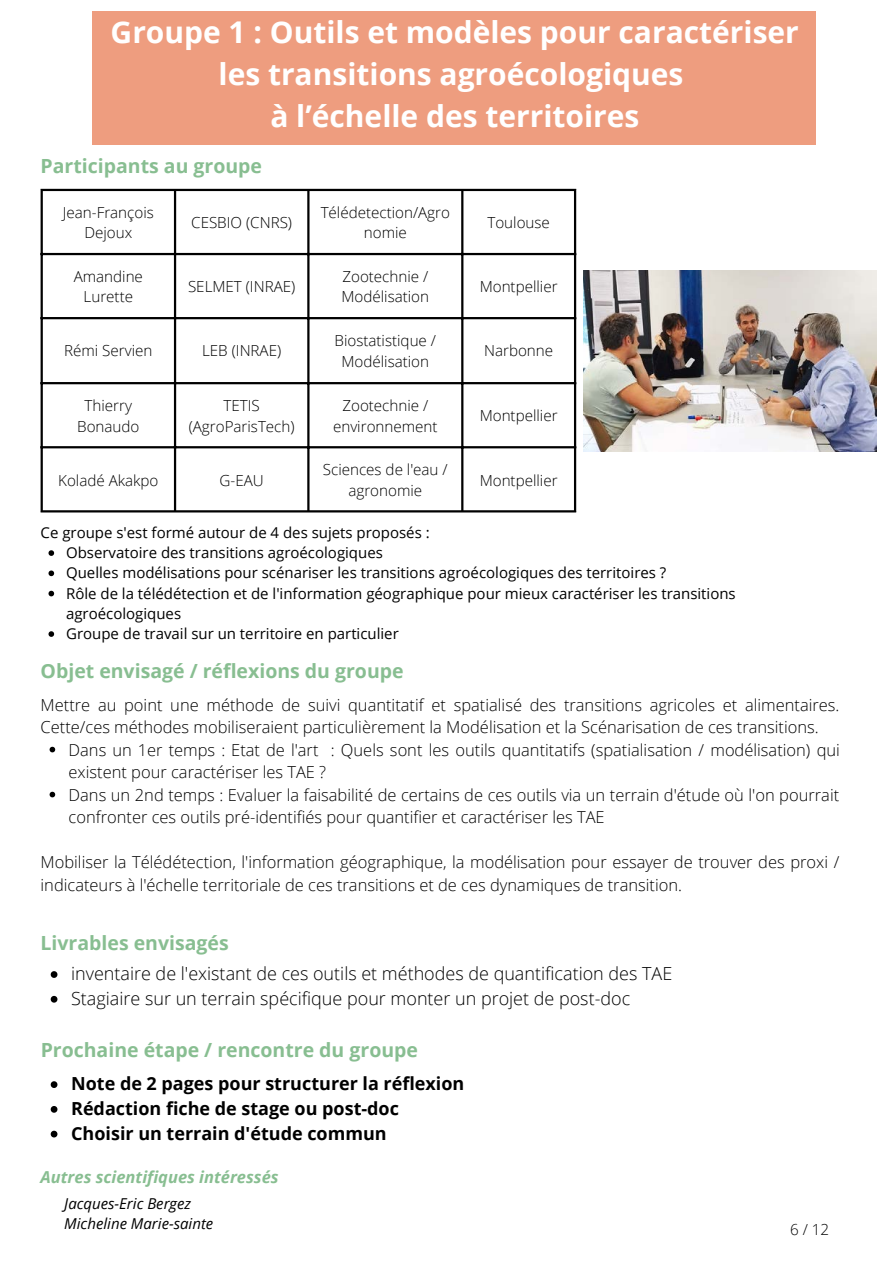
<style>
.page{position:relative;width:893px;height:1264px;background:#fff}
.page>*{position:absolute;margin:0;border:0;box-sizing:border-box;transform-origin:0 0}
.t1{font:700 30px/41.5px "Open Sans";color:#fff;text-align:center}
.t2{font:700 19.5px "Open Sans";color:#88be91}
.t3{font:300 18px/24.8px "Open Sans";color:#000}
.t4{font:700 18px/24.8px "Open Sans";color:#000}
.t5{font:300 16.5px/22.5px "Open Sans";color:#000}
.t6{font:italic 700 16.5px "Open Sans";color:#88be91}
.t7{font:300 15.15px/20.2px "Open Sans";color:#000;text-align:center}
.t8{font:15px/20.2px "Open Sans";color:#000}
.t9{font:italic 15px/20.2px "Open Sans";color:#000}
</style>
<div class="page">
<div style="left:92px;top:11px;width:724px;height:134px;background:#ee9d7f"></div>
<img style="left:583px;top:271px;width:293px;height:181px">
<hr style="left:41px;top:191px;width:2px;height:319px;background:#000">
<hr style="left:174px;top:191px;width:2px;height:319px;background:#000">
<hr style="left:307px;top:191px;width:2px;height:319px;background:#000">
<hr style="left:461px;top:191px;width:2px;height:319px;background:#000">
<hr style="left:574px;top:191px;width:2px;height:319px;background:#000">
<hr style="left:41px;top:189px;width:535px;height:2px;background:#000">
<hr style="left:41px;top:253px;width:535px;height:2px;background:#000">
<hr style="left:41px;top:317px;width:535px;height:2px;background:#000">
<hr style="left:41px;top:382px;width:535px;height:2px;background:#000">
<hr style="left:41px;top:446px;width:535px;height:2px;background:#000">
<hr style="left:41px;top:510px;width:535px;height:2px;background:#000">
<svg style="left:51px;top:1081px;width:6px;height:6px"></svg>
<svg style="left:51px;top:1106px;width:6px;height:6px"></svg>
<svg style="left:51px;top:1130px;width:6px;height:7px"></svg>
<svg style="left:51px;top:971px;width:6px;height:6px"></svg>
<svg style="left:51px;top:995px;width:6px;height:7px"></svg>
<svg style="left:50px;top:746px;width:5px;height:6px"></svg>
<svg style="left:50px;top:791px;width:5px;height:6px"></svg>
<svg style="left:48px;top:550px;width:6px;height:6px"></svg>
<svg style="left:48px;top:570px;width:6px;height:6px"></svg>
<svg style="left:48px;top:590px;width:6px;height:6px"></svg>
<svg style="left:48px;top:631px;width:6px;height:6px"></svg>
<h1 class="t1" style="left:111px;top:11px;width:689px">Groupe 1 : Outils et modèles pour caractériser les transitions agroécologiques<br>à l’échelle des territoires</h1>
<p class="t2" style="left:41px;top:152px;width:223px">Participants au groupe</p>
<p class="t7" style="left:63px;top:202px;width:92px">Jean-François<br>Dejoux</p>
<p class="t7" style="left:191px;top:212px;width:102px">CESBIO (CNRS)</p>
<p class="t7" style="left:320px;top:202px;width:131px">Télédetection/Agro nomie</p>
<p class="t7" style="left:487px;top:212px;width:64px">Toulouse</p>
<p class="t7" style="left:74px;top:266px;width:71px">Amandine<br>Lurette</p>
<p class="t7" style="left:188px;top:276px;width:109px">SELMET (INRAE)</p>
<p class="t7" style="left:341px;top:266px;width:89px;text-align:left">Zootechnie /<br>Modélisation</p>
<p class="t7" style="left:479px;top:276px;width:79px">Montpellier</p>
<p class="t7" style="left:64px;top:340px;width:90px">Rémi Servien</p>
<p class="t7" style="left:202px;top:340px;width:81px">LEB (INRAE)</p>
<p class="t7" style="left:334px;top:330px;width:103px">Biostatistique /<br>Modélisation</p>
<p class="t7" style="left:484px;top:340px;width:70px">Narbonne</p>
<p class="t7" style="left:77px;top:395px;width:64px">Thierry<br>Bonaudo</p>
<p class="t7" style="left:189px;top:395px;width:107px">TETIS (AgroParisTech)</p>
<p class="t7" style="left:333px;top:395px;width:106px">Zootechnie / environnement</p>
<p class="t7" style="left:479px;top:405px;width:79px">Montpellier</p>
<p class="t7" style="left:58px;top:469px;width:102px">Koladé Akakpo</p>
<p class="t7" style="left:219px;top:469px;width:46px">G-EAU</p>
<p class="t7" style="left:323px;top:459px;width:126px">Sciences de l'eau / agronomie</p>
<p class="t7" style="left:479px;top:469px;width:79px">Montpellier</p>
<p class="t8" style="left:41px;top:522px;width:390px">Ce groupe s'est formé autour de 4 des sujets proposés :</p>
<p class="t8" style="left:66px;top:542px;width:671px">Observatoire des transitions agroécologiques<br>Quelles modélisations pour scénariser les transitions agroécologiques des territoires ?<br>Rôle de la télédétection et de l'information géographique pour mieux caractériser les transitions agroécologiques<br>Groupe de travail sur un territoire en particulier</p>
<p class="t2" style="left:41px;top:657px;width:364px">Objet envisagé / réflexions du groupe</p>
<p class="t5" style="left:41px;top:693px;width:800px">Mettre au point une méthode de suivi quantitatif et spatialisé des transitions agricoles et alimentaires.<br>Cette/ces méthodes mobiliseraient particulièrement la Modélisation et la Scénarisation de ces transitions.</p>
<p class="t5" style="left:69px;top:738px;width:772px">Dans un 1er temps : Etat de l'art : Quels sont les outils quantitatifs (spatialisation / modélisation) qui existent pour caractériser les TAE ?<br>Dans un 2nd temps : Evaluer la faisabilité de certains de ces outils via un terrain d'étude où l'on pourrait confronter ces outils pré-identifiés pour quantifier et caractériser les TAE</p>
<p class="t5" style="left:41px;top:850px;width:800px">Mobiliser la Télédétection, l'information géographique, la modélisation pour essayer de trouver des proxi / indicateurs à l'échelle territoriale de ces transitions et de ces dynamiques de transition.</p>
<p class="t2" style="left:41px;top:929px;width:189px">Livrables envisagés</p>
<p class="t3" style="left:71px;top:960px;width:602px">inventaire de l'existant de ces outils et méthodes de quantification des TAE<br>Stagiaire sur un terrain spécifique pour monter un projet de post-doc</p>
<p class="t2" style="left:41px;top:1036px;width:379px">Prochaine étape / rencontre du groupe</p>
<p class="t4" style="left:71px;top:1070px;width:394px">Note de 2 pages pour structurer la réflexion<br>Rédaction fiche de stage ou post-doc<br>Choisir un terrain d'étude commun</p>
<p class="t6" style="left:41px;top:1165px;width:240px">Autres scientifiques intéressés</p>
<p class="t9" style="left:64px;top:1192px;width:150px">Jacques-Eric Bergez<br>Micheline Marie-sainte</p>
<p class="t7" style="left:790px;top:1218px;width:40px">6 / 12</p>
</div>
